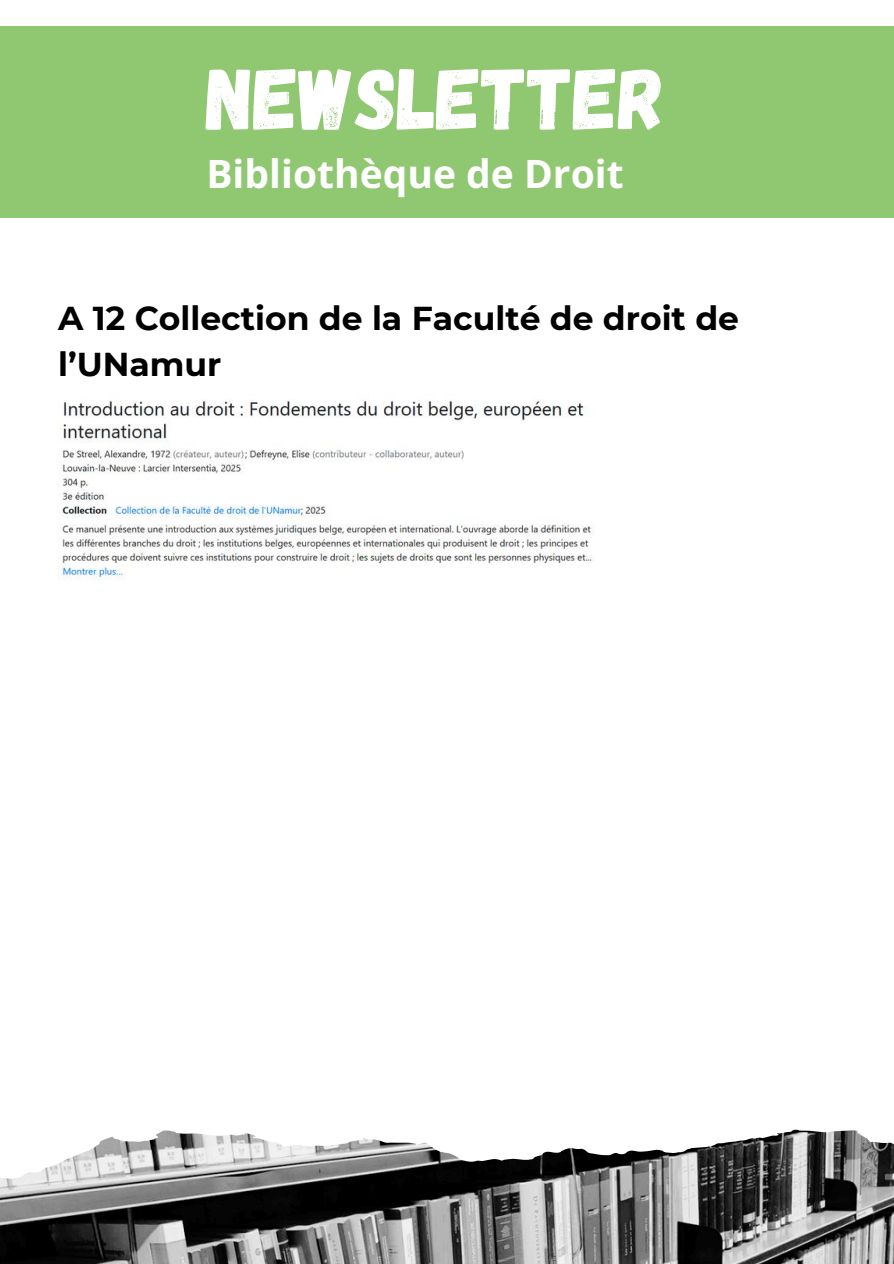
<style>
.page{position:relative;width:894px;height:1264px;background:#fff}
.page>*{position:absolute;margin:0;border:0;box-sizing:border-box;transform-origin:0 0}
.t1{font:87px "Gagalin";color:#fff}
.t2{font:700 39px "Open Sans";color:#fff}
.t3{font:700 33px/46.2px "Montserrat";color:#000}
</style>
<div class="page">
<div style="left:0;top:26px;width:893px;height:192px;background:#90c872"></div>
<img style="left:0;top:1129px;width:893px;height:134px">
<img style="left:58px;top:393px;width:535px;height:187px">
<h1 class="t1" style="left:206px;top:42px;width:461px">NEWSLETTER</h1>
<p class="t2" style="left:206px;top:147px;width:418px">Bibliothèque de Droit</p>
<p class="t3" style="left:58px;top:294px;width:682px">A 12 Collection de la Faculté de droit de l’UNamur</p>
</div>
